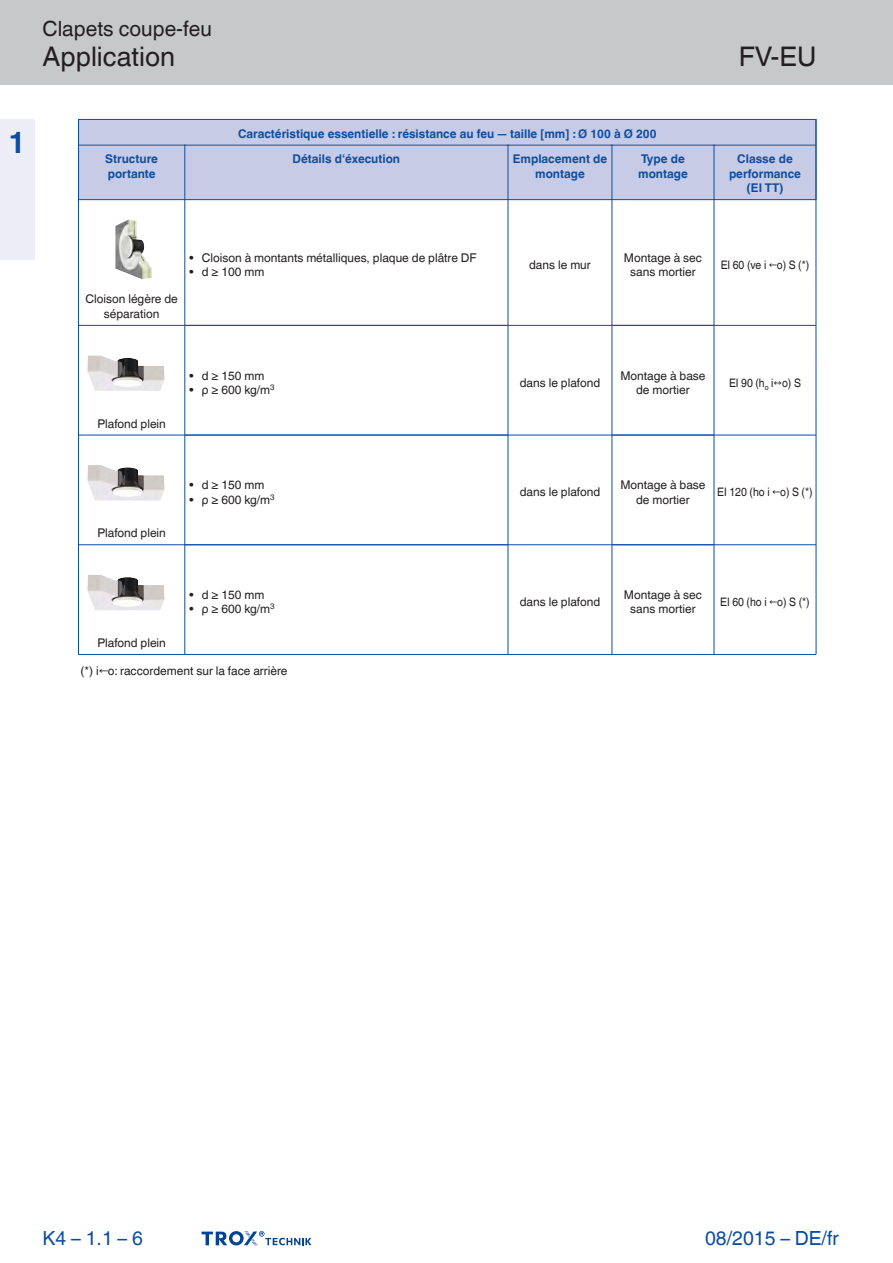
<style>
.page{position:relative;width:893px;height:1263px;background:#fff}
.page>*{position:absolute;margin:0;border:0;box-sizing:border-box;transform-origin:0 0}
.t1{font:700 30px "TROX Helvetica";color:#0d4da1}
.t2{font:27px "TROX Helvetica";color:#231f20}
.t3{font:21px "TROX Helvetica";color:#231f20}
.t4{font:19.5px "TROX Helvetica";color:#0d4da1}
.t5{font:12px/14.4px "TROX Helvetica";color:#231f20;text-align:center}
.t6{font:700 12px/14.4px "TROX Helvetica";color:#0d4da1}
.t7{font:11.7px "TROX Helvetica";color:#231f20;scale:.9 1}
</style>
<div class="page">
<div style="left:0;top:0;width:893px;height:85px;background:#c7c8ca"></div>
<div style="left:0;top:119px;width:34px;height:140px;background:#ecedf6"></div>
<svg style="left:202px;top:1231px;width:110px;height:15px"></svg>
<div style="left:79px;top:119px;width:737px;height:81px;background:#c7cbe6"></div>
<svg style="left:87px;top:355px;width:78px;height:36px"></svg>
<img style="left:110px;top:355px;width:17px;height:7px">
<svg style="left:87px;top:465px;width:78px;height:36px"></svg>
<img style="left:110px;top:465px;width:17px;height:6px">
<svg style="left:87px;top:575px;width:78px;height:35px"></svg>
<img style="left:110px;top:575px;width:17px;height:6px">
<svg style="left:115px;top:219px;width:37px;height:61px"></svg>
<img style="left:115px;top:219px;width:13px;height:20px">
<hr style="left:78px;top:119px;width:1px;height:456px;background:#0d4da1">
<hr style="left:816px;top:119px;width:1px;height:81px;background:#0d4da1">
<hr style="left:815px;top:119px;width:1px;height:535px;background:#0d4da1">
<hr style="left:78px;top:119px;width:738px;height:1px;background:#0d4da1">
<hr style="left:184px;top:145px;width:1px;height:55px;background:#0d4da1">
<hr style="left:508px;top:145px;width:1px;height:55px;background:#0d4da1">
<hr style="left:612px;top:145px;width:1px;height:55px;background:#0d4da1">
<hr style="left:714px;top:145px;width:1px;height:55px;background:#0d4da1">
<hr style="left:78px;top:145px;width:107px;height:1px;background:#0d4da1">
<hr style="left:184px;top:145px;width:324px;height:1px;background:#0d4da1">
<hr style="left:508px;top:145px;width:104px;height:1px;background:#0d4da1">
<hr style="left:611px;top:145px;width:103px;height:1px;background:#0d4da1">
<hr style="left:714px;top:145px;width:102px;height:1px;background:#0d4da1">
<hr style="left:78px;top:654px;width:738px;height:1px;background:#0d4da1">
<hr style="left:79px;top:199px;width:106px;height:1px;background:#0d4da1">
<hr style="left:185px;top:199px;width:323px;height:1px;background:#0d4da1">
<hr style="left:184px;top:200px;width:1px;height:125px;background:#0d4da1">
<hr style="left:508px;top:199px;width:104px;height:1px;background:#0d4da1">
<hr style="left:508px;top:200px;width:1px;height:125px;background:#0d4da1">
<hr style="left:612px;top:199px;width:102px;height:1px;background:#0d4da1">
<hr style="left:612px;top:200px;width:1px;height:125px;background:#0d4da1">
<hr style="left:714px;top:199px;width:102px;height:1px;background:#0d4da1">
<hr style="left:714px;top:200px;width:1px;height:125px;background:#0d4da1">
<hr style="left:79px;top:325px;width:106px;height:1px;background:#0d4da1">
<hr style="left:185px;top:325px;width:323px;height:1px;background:#0d4da1">
<hr style="left:184px;top:325px;width:1px;height:110px;background:#0d4da1">
<hr style="left:508px;top:325px;width:104px;height:1px;background:#0d4da1">
<hr style="left:508px;top:325px;width:1px;height:110px;background:#0d4da1">
<hr style="left:612px;top:325px;width:102px;height:1px;background:#0d4da1">
<hr style="left:612px;top:325px;width:1px;height:110px;background:#0d4da1">
<hr style="left:714px;top:325px;width:102px;height:1px;background:#0d4da1">
<hr style="left:714px;top:325px;width:1px;height:110px;background:#0d4da1">
<hr style="left:79px;top:435px;width:106px;height:1px;background:#0d4da1">
<hr style="left:185px;top:435px;width:323px;height:1px;background:#0d4da1">
<hr style="left:184px;top:435px;width:1px;height:110px;background:#0d4da1">
<hr style="left:508px;top:435px;width:104px;height:1px;background:#0d4da1">
<hr style="left:508px;top:435px;width:1px;height:110px;background:#0d4da1">
<hr style="left:612px;top:435px;width:102px;height:1px;background:#0d4da1">
<hr style="left:612px;top:435px;width:1px;height:110px;background:#0d4da1">
<hr style="left:714px;top:435px;width:102px;height:1px;background:#0d4da1">
<hr style="left:714px;top:435px;width:1px;height:110px;background:#0d4da1">
<hr style="left:79px;top:544px;width:106px;height:1px;background:#0d4da1">
<hr style="left:78px;top:545px;width:1px;height:109px;background:#0d4da1">
<hr style="left:185px;top:544px;width:323px;height:1px;background:#0d4da1">
<hr style="left:184px;top:545px;width:1px;height:109px;background:#0d4da1">
<hr style="left:508px;top:544px;width:104px;height:1px;background:#0d4da1">
<hr style="left:508px;top:545px;width:1px;height:109px;background:#0d4da1">
<hr style="left:612px;top:544px;width:102px;height:1px;background:#0d4da1">
<hr style="left:612px;top:545px;width:1px;height:109px;background:#0d4da1">
<hr style="left:714px;top:544px;width:102px;height:1px;background:#0d4da1">
<hr style="left:714px;top:545px;width:1px;height:109px;background:#0d4da1">
<h1 class="t1" style="left:8px;top:125px;width:19px">1</h1>
<h3 class="t3" style="left:43px;top:17px;width:171px">Clapets coupe-feu</h3>
<h2 class="t2" style="left:43px;top:41px;width:134px">Application</h2>
<h2 class="t2" style="left:739px;top:41px;width:79px">FV-EU</h2>
<p class="t6" style="left:105px;top:152px;width:54px">Structure portante</p>
<p class="t6" style="left:238px;top:126px;width:420px">Caractéristique essentielle : résistance au feu ― taille [mm] : Ø 100 à Ø 200</p>
<p class="t6" style="left:293px;top:152px;width:109px">Détails d‘éxecution</p>
<p class="t6" style="left:513px;top:152px;width:96px;text-align:center">Emplacement de montage</p>
<p class="t6" style="left:638px;top:152px;width:51px">Type de montage</p>
<p class="t6" style="left:729px;top:152px;width:74px;text-align:center">Classe de performance (EI TT)</p>
<p class="t5" style="left:85px;top:291px;width:94px;line-height:15px">Cloison légère de séparation</p>
<p class="t5" style="left:189px;top:250px;width:289px">• Cloison à montants métalliques, plaque de plâtre DF</p>
<p class="t5" style="left:189px;top:265px;width:77px">• d≥100mm</p>
<p class="t5" style="left:97px;top:416px;width:70px">Plafond plein</p>
<p class="t5" style="left:189px;top:368px;width:77px">• d ≥ 150 mm</p>
<p class="t5" style="left:189px;top:383px;width:87px">• ρ ≥ 600 kg/m<sup>3</sup></p>
<p class="t5" style="left:97px;top:526px;width:70px">Plafond plein</p>
<p class="t5" style="left:97px;top:636px;width:70px">Plafond plein</p>
<p class="t5" style="left:189px;top:478px;width:77px">• d ≥ 150 mm</p>
<p class="t5" style="left:189px;top:492px;width:87px">• ρ ≥ 600 kg/m<sup>3</sup></p>
<p class="t5" style="left:189px;top:588px;width:77px">• d ≥ 150 mm</p>
<p class="t5" style="left:189px;top:602px;width:87px">• ρ ≥ 600 kg/m<sup>3</sup></p>
<p class="t5" style="left:81px;top:663px;width:208px">(*) i←o: raccordement sur la face arrière</p>
<p class="t5" style="left:529px;top:258px;width:63px">dans le mur</p>
<p class="t5" style="left:624px;top:250px;width:80px">Montage à sec sans mortier</p>
<p class="t7" style="left:721px;top:258px;width:100px">EI 60 (ve i ←o) S (*)</p>
<p class="t5" style="left:520px;top:375px;width:82px">dans le plafond</p>
<p class="t5" style="left:620px;top:368px;width:87px">Montage à base de mortier</p>
<p class="t7" style="left:729px;top:376px;width:81px">EI 90 (h<sub>o</sub> i↔o) S</p>
<p class="t5" style="left:520px;top:485px;width:82px">dans le plafond</p>
<p class="t5" style="left:620px;top:478px;width:87px">Montage à base de mortier</p>
<p class="t7" style="left:717px;top:485px;width:108px">EI 120 (ho i ←o) S (*)</p>
<p class="t5" style="left:520px;top:595px;width:82px">dans le plafond</p>
<p class="t5" style="left:624px;top:588px;width:80px">Montage à sec sans mortier</p>
<p class="t7" style="left:720px;top:595px;width:101px">EI 60 (ho i ←o) S (*)</p>
<h3 class="t4" style="left:43px;top:1227px;width:102px">K4 – 1.1 – 6</h3>
<h3 class="t4" style="left:705px;top:1227px;width:135px">08/2015 – DE/fr</h3>
</div>
